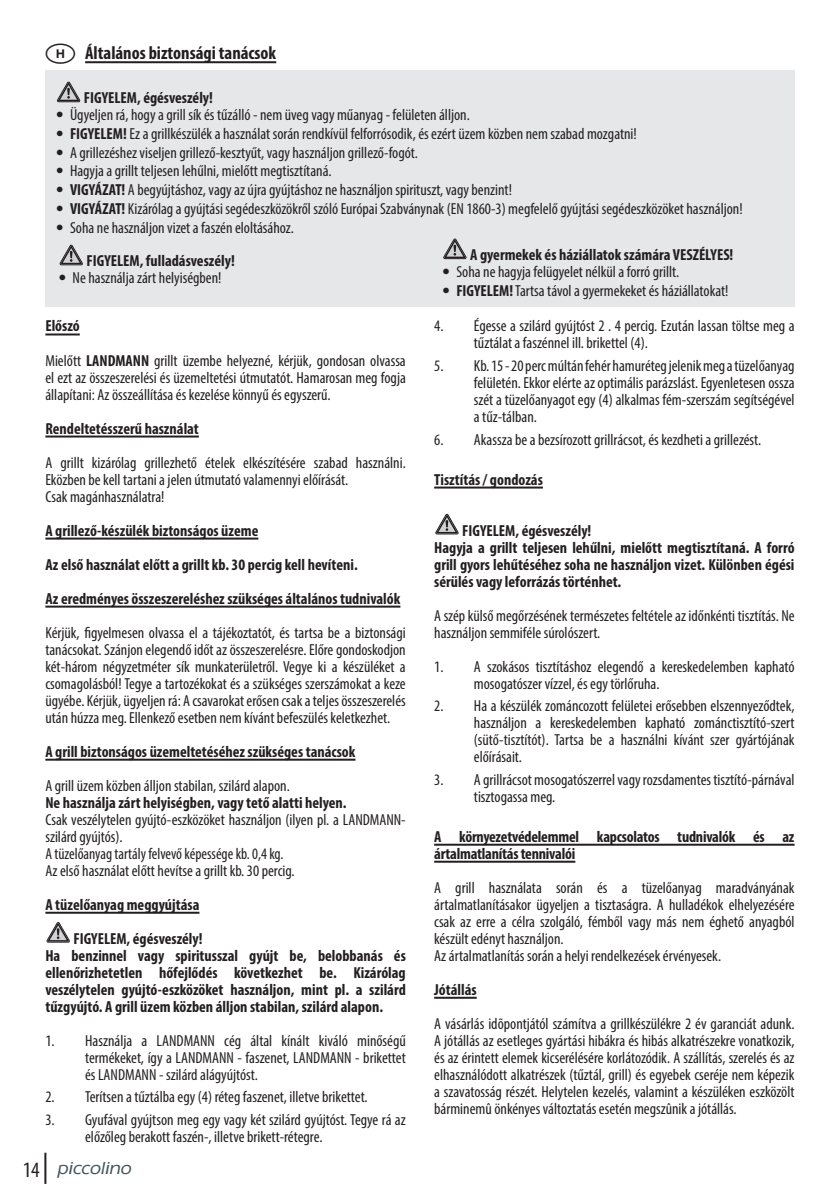
<style>
.page{position:relative;width:840px;height:1191px;background:#fff}
.page>*{position:absolute;margin:0;border:0;box-sizing:border-box;transform-origin:0 0}
.t1{font:700 condensed 18.4px "Myriad Pro";color:#231f20}
.t2{font:500 18px "Eras IT Cby BT";color:#45555f;scale:1.08 1}
.t3{font:condensed 16px/17px "Myriad Pro";color:#231f20}
.t4{font:700 condensed 16px/17px "Myriad Pro";color:#231f20}
.s1{font-family:"National Codes Europe";font-weight:400;font-stretch:normal;font-size:30px}
.s2{font-family:"Frutiger";font-weight:300}
.s3{font-weight:700}
.s4{font-family:"Myriad Pro";font-weight:400;font-stretch:condensed;font-size:22px;color:#231f20}
</style>
<div class="page">
<hr style="left:44px;top:1152px;width:2px;height:31px;background:#231f20">
<div style="left:45px;top:70px;width:749px;height:237px;background:#e6e7e9"></div>
<hr style="left:85px;top:61px;width:191px;height:2px;background:#231f20">
<svg style="left:57px;top:82px;width:23px;height:20px"></svg>
<svg style="left:60px;top:245px;width:23px;height:20px"></svg>
<svg style="left:443px;top:238px;width:23px;height:21px"></svg>
<hr style="left:45px;top:333px;width:35px;height:2px;background:#231f20">
<hr style="left:45px;top:435px;width:154px;height:2px;background:#231f20">
<hr style="left:45px;top:537px;width:213px;height:2px;background:#231f20">
<hr style="left:45px;top:605px;width:355px;height:2px;background:#231f20">
<hr style="left:45px;top:758px;width:310px;height:2px;background:#231f20">
<hr style="left:45px;top:911px;width:154px;height:2px;background:#231f20">
<svg style="left:46px;top:922px;width:24px;height:20px"></svg>
<hr style="left:434px;top:486px;width:108px;height:2px;background:#231f20">
<hr style="left:434px;top:843px;width:360px;height:2px;background:#231f20">
<hr style="left:434px;top:860px;width:141px;height:2px;background:#231f20">
<hr style="left:434px;top:996px;width:42px;height:2px;background:#231f20">
<svg style="left:435px;top:514px;width:23px;height:20px"></svg>
<p class="t1" style="left:45px;top:42px;width:232px"><span class="s1">H</span> Általános biztonsági tanácsok</p>
<p class="t4" style="left:84px;top:89px;width:130px">FIGYELEM, égésveszély!</p>
<p class="t3" style="left:56px;top:106px;width:415px"><span class="s2">•</span> Ügyeljen rá, hogy a grill sík és tűzálló - nem üveg vagy műanyag - felületen álljon.</p>
<p class="t3" style="left:56px;top:125px;width:582px"><span class="s2">•</span> <span class="s3">FIGYELEM!</span> Ez a grillkészülék a használat során rendkívül felforrósodik, és ezért üzem közben nem szabad mozgatni!</p>
<p class="t3" style="left:56px;top:144px;width:363px"><span class="s2">•</span> A grillezéshez viseljen grillező-kesztyűt, vagy használjon grillező-fogót.</p>
<p class="t3" style="left:56px;top:162px;width:277px"><span class="s2">•</span> Hagyja a grillt teljesen lehűlni, mielőtt megtisztítaná.</p>
<p class="t3" style="left:56px;top:181px;width:457px"><span class="s2">•</span> <span class="s3">VIGYÁZAT!</span> A begyújtáshoz, vagy az újra gyújtáshoz ne használjon spirituszt, vagy benzint!</p>
<p class="t3" style="left:56px;top:200px;width:688px"><span class="s2">•</span> <span class="s3">VIGYÁZAT!</span> Kizárólag a gyújtási segédeszközökről szóló Európai Szabványnak (EN 1860-3) megfelelő gyújtási segédeszközöket használjon!</p>
<p class="t3" style="left:86px;top:210px;width:209px;line-height:33.8px;text-indent:-31px"><span class="s2">•</span> Soha ne használjon vizet a faszén eloltásához.<br><span class="s3">FIGYELEM, fulladásveszély!</span></p>
<p class="t3" style="left:58px;top:269px;width:164px"><span class="s2">•</span> Ne használja zárt helyiségben!</p>
<p class="t4" style="left:470px;top:246px;width:264px">A gyermekek és háziállatok számára VESZÉLYES!</p>
<p class="t3" style="left:442px;top:263px;width:238px"><span class="s2">•</span> Soha ne hagyja felügyelet nélkül a forró grillt.</p>
<p class="t3" style="left:442px;top:282px;width:288px"><span class="s2">•</span> <span class="s3">FIGYELEM!</span> Tartsa távol a gyermekeket és háziállatokat!</p>
<p class="t3" style="left:45px;top:309px;width:362px;line-height:34px"><span class="s3">Előszó<br></span>Mielőtt <span class="s3">LANDMANN</span> grillt üzembe helyezné, kérjük, gondosan olvassa</p>
<p class="t3" style="left:45px;top:368px;width:362px">el ezt az összeszerelési és üzemeltetési útmutatót. Hamarosan meg fogja állapítani: Az összeállítása és kezelése könnyű és egyszerű.</p>
<p class="t4" style="left:45px;top:419px;width:155px">Rendeltetésszerű használat</p>
<p class="t3" style="left:45px;top:453px;width:362px">A grillt kizárólag grillezhető ételek elkészítésére szabad használni.<br>Eközben be kell tartani a jelen útmutató valamennyi előírását.<br>Csak magánhasználatra!</p>
<p class="t4" style="left:45px;top:513px;width:356px;line-height:34px">A grillező-készülék biztonságos üzeme<br>Az első használat előtt a grillt kb. 30 percig kell hevíteni.<br>Az eredményes összeszereléshez szükséges általános tudnivalók</p>
<p class="t3" style="left:45px;top:623px;width:362px;text-align:justify">Kérjük, figyelmesen olvassa el a tájékoztatót, és tartsa be a biztonsági tanácsokat. Szánjon elegendő időt az összeszerelésre. Előre gondoskodjon két-három négyzetméter sík munkaterületről. Vegye ki a készüléket a csomagolásból! Tegye a tartozékokat és a szükséges szerszámokat a keze ügyébe. Kérjük, ügyeljen rá: A csavarokat erősen csak a teljes összeszerelés után húzza meg. Ellenkező esetben nem kívánt befeszülés keletkezhet.</p>
<p class="t4" style="left:45px;top:742px;width:311px">A grill biztonságos üzemeltetéséhez szükséges tanácsok</p>
<p class="t3" style="left:45px;top:776px;width:246px">A grill üzem közben álljon stabilan, szilárd alapon.</p>
<p class="t4" style="left:45px;top:793px;width:302px">Ne használja zárt helyiségben, vagy tető alatti helyen.</p>
<p class="t3" style="left:45px;top:810px;width:361px">Csak veszélytelen gyújtó-eszközöket használjon (ilyen pl. a LANDMANN&shy;szilárd gyújtós).<br>A tüzelőanyag tartály felvevő képessége kb. 0,4 kg.<br>Az első használat előtt hevítse a grillt kb. 30 percig.</p>
<p class="t4" style="left:45px;top:887px;width:159px;line-height:34px;text-align:right">A tüzelőanyag meggyújtása<br>FIGYELEM, égésveszély!</p>
<p class="t4" style="left:45px;top:946px;width:362px;text-align:justify">Ha benzinnel vagy spiritusszal gyújt be, belobbanás és ellenőrizhetetlen hőfejlődés következhet be. Kizárólag veszélytelen gyújtó-eszközöket használjon, mint pl. a szilárd tűzgyújtó. A grill üzem közben álljon stabilan, szilárd alapon.</p>
<p class="t3" style="left:85px;top:1031px;width:322px;text-align:justify;text-indent:-40px">1. Használja a LANDMANN cég által kínált kiváló minőségű termékeket, így a LANDMANN - faszenet, LANDMANN - brikettet és LANDMANN - szilárd alágyújtóst.</p>
<p class="t3" style="left:45px;top:1088px;width:323px">2. Terítsen a tűztálba egy (4) réteg faszenet, illetve brikettet.</p>
<p class="t3" style="left:85px;top:1111px;width:322px;text-indent:-40px">3. Gyufával gyújtson meg egy vagy két szilárd gyújtóst. Tegye rá az előzőleg berakott faszén-, illetve brikett-rétegre.</p>
<p class="t2" style="left:23px;top:1157px;width:104px"><span class="s4">14</span> piccolino</p>
<p class="t3" style="left:473px;top:317px;width:322px;text-indent:-40px">4. Égesse a szilárd gyújtóst 2 . 4 percig. Ezután lassan töltse meg a tűztálat a faszénnel ill. brikettel (4).</p>
<p class="t3" style="left:473px;top:357px;width:322px;text-align:justify;text-indent:-40px">5. Kb. 15 - 20 perc múltán fehér hamuréteg jelenik meg a tüzelőanyag felületén. Ekkor elérte az optimális parázslást. Egyenletesen ossza szét a tüzelőanyagot egy (4) alkalmas fém-szerszám segítségével a tűz-tálban.</p>
<p class="t3" style="left:434px;top:431px;width:328px">6. Akassza be a bezsírozott grillrácsot, és kezdheti a grillezést.</p>
<p class="t4" style="left:434px;top:470px;width:110px">Tisztítás / gondozás</p>
<p class="t4" style="left:434px;top:521px;width:361px;text-indent:28px">FIGYELEM, égésveszély!<br>Hagyja a grillt teljesen lehűlni, mielőtt megtisztítaná. A forró grill gyors lehűtéséhez soha ne használjon vizet. Különben égési sérülés vagy leforrázás történhet.</p>
<p class="t3" style="left:434px;top:606px;width:361px">A szép külső megőrzésének természetes feltétele az időnkénti tisztítás. Ne használjon semmiféle súrolószert.</p>
<p class="t3" style="left:473px;top:657px;width:322px;text-indent:-40px">1. A szokásos tisztításhoz elegendő a kereskedelemben kapható mosogatószer vízzel, és egy törlőruha.</p>
<p class="t3" style="left:473px;top:697px;width:322px;text-align:justify;text-indent:-40px">2. Ha a készülék zománcozott felületei erősebben elszennyeződtek, használjon a kereskedelemben kapható zománctisztító-szert (sütő-tisztítót). Tartsa be a használni kívánt szer gyártójának előírásait.</p>
<p class="t3" style="left:473px;top:771px;width:322px;text-indent:-40px">3. A grillrácsot mosogatószerrel vagy rozsdamentes tisztító-párnával tisztogassa meg.</p>
<p class="t4" style="left:434px;top:827px;width:362px">A környezetvédelemmel kapcsolatos tudnivalók és az ártalmatlanítás tennivalói</p>
<p class="t3" style="left:434px;top:878px;width:362px">A grill használata során és a tüzelőanyag maradványának ártalmatlanításakor ügyeljen a tisztaságra. A hulladékok elhelyezésére csak az erre a célra szolgáló, fémből vagy más nem éghető anyagból készült edényt használjon.<br>Az ártalmatlanítás során a helyi rendelkezések érvényesek.</p>
<p class="t4" style="left:434px;top:980px;width:44px">Jótállás</p>
<p class="t3" style="left:434px;top:1014px;width:362px;text-align:justify">A vásárlás idõpontjától számítva a grillkészülékre 2 év garanciát adunk.<br>A jótállás az esetleges gyártási hibákra és hibás alkatrészekre vonatkozik, és az érintett elemek kicserélésére korlátozódik. A szállítás, szerelés és az elhasználódott alkatrészek (tűztál, grill) és egyebek cseréje nem képezik a szavatosság részét. Helytelen kezelés, valamint a készüléken eszközölt bárminemû önkényes változtatás esetén megszûnik a jótállás.</p>
</div>
